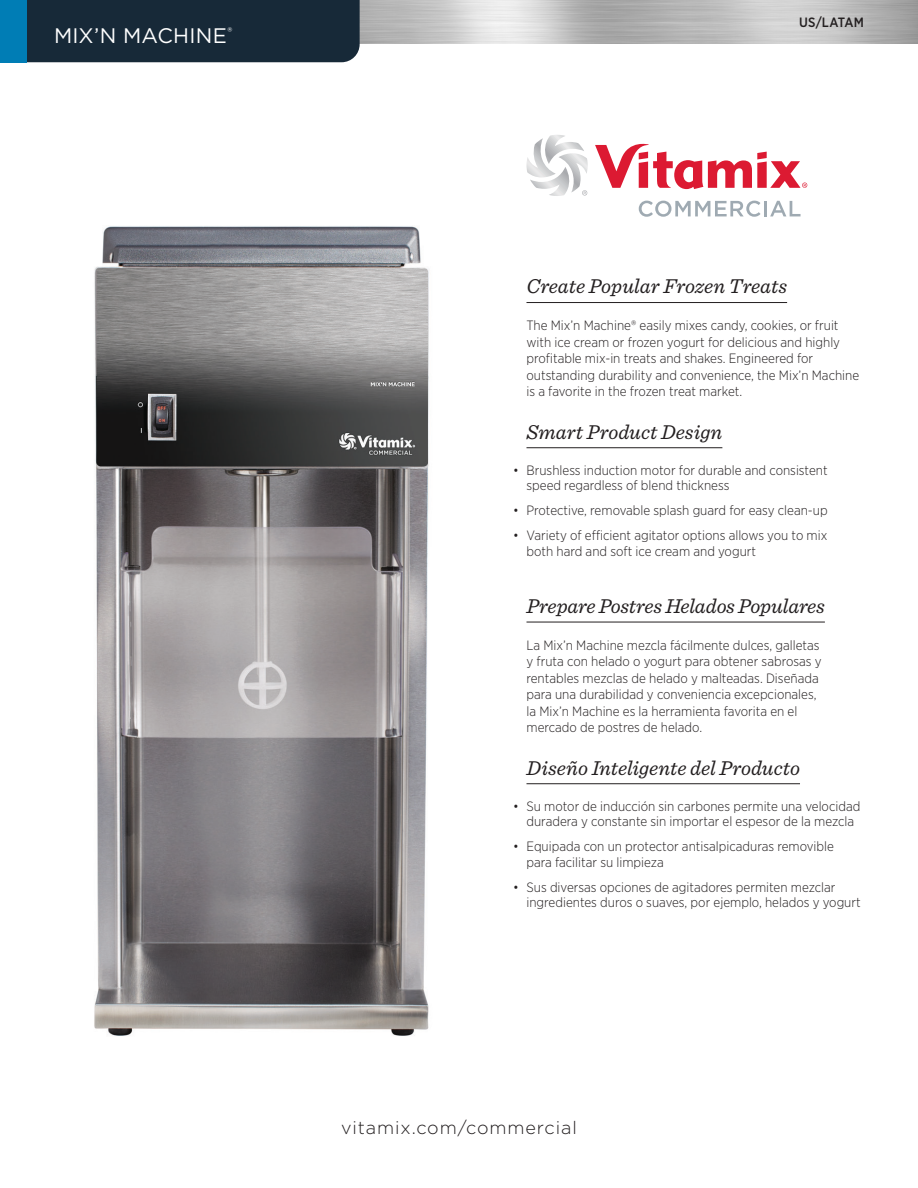
<style>
.page{position:relative;width:918px;height:1188px;background:#fff}
.page>*{position:absolute;margin:0;border:0;box-sizing:border-box;transform-origin:0 0}
.t1{font:italic 21px "Sentinel";letter-spacing:-.005em;color:#231f20}
.Machine_Name{font:21px "Gotham";letter-spacing:.015em;color:#fff}
.t2{font:300 18px "Gotham";letter-spacing:.05em;color:#231f20}
.Text{font:300 13.5px/16.5px "Gotham Narrow";color:#231f20}
.Region_Code{font:500 13.5px "Gotham Narrow";letter-spacing:.015em;color:#231f20}
</style>
<div class="page">
<img style="left:94px;top:226px;width:335px;height:810px">
<svg style="left:595px;top:143px;width:212px;height:46px"></svg>
<svg style="left:526px;top:135px;width:62px;height:61px"></svg>
<svg style="left:639px;top:201px;width:122px;height:16px"></svg>
<hr style="left:764px;top:201px;width:3px;height:15px;background:#9faab2">
<svg style="left:770px;top:201px;width:31px;height:15px"></svg>
<div style="left:27px;top:0;width:333px;height:62px;background:#172938"></div>
<div style="left:0;top:0;width:27px;height:62px;background:#007db5"></div>
<hr style="left:526px;top:302px;width:261px;height:1px;background:#231f20">
<hr style="left:526px;top:447px;width:196px;height:1px;background:#231f20">
<hr style="left:526px;top:622px;width:299px;height:1px;background:#231f20">
<hr style="left:526px;top:783px;width:274px;height:1px;background:#231f20">
<p class="Machine_Name" style="left:54px;top:22px;width:180px">MIX’N MACHINE<sup>®</sup></p>
<p class="Region_Code" style="left:799px;top:14px;width:66px">US/LATAM</p>
<p class="t1" style="left:526px;top:271px;width:262px">Create Popular Frozen Treats</p>
<p class="Text" style="left:526px;top:317px;width:334px">The Mix’n Machine® easily mixes candy, cookies, or fruit with ice cream or frozen yogurt for delicious and highly profitable mix-in treats and shakes. Engineered for outstanding durability and convenience, the Mix’n Machine is a favorite in the frozen treat market.</p>
<p class="t1" style="left:526px;top:416px;width:197px">Smart Product Design</p>
<p class="Text" style="left:526px;top:462px;width:303px;line-height:15.8px;text-indent:-14px">• Brushless induction motor for durable and consistent speed regardless of blend thickness</p>
<p class="Text" style="left:513px;top:502px;width:316px">• Protective, removable splash guard for easy clean-up</p>
<p class="Text" style="left:526px;top:527px;width:302px;line-height:15.8px;text-indent:-14px">• Variety of efficient agitator options allows you to mix both hard and soft ice cream and yogurt</p>
<p class="t1" style="left:526px;top:590px;width:300px">Prepare Postres Helados Populares</p>
<p class="Text" style="left:526px;top:636px;width:297px">La Mix’n Machine mezcla fácilmente dulces, galletas y fruta con helado o yogurt para obtener sabrosas y rentables mezclas de helado y malteadas. Diseñada para una durabilidad y conveniencia excepcionales, la Mix’n Machine es la herramienta favorita en el mercado de postres de helado.</p>
<p class="t1" style="left:526px;top:752px;width:275px">Diseño Inteligente del Producto</p>
<p class="Text" style="left:513px;top:798px;width:349px;line-height:15.8px;text-align:center">• Su motor de inducción sin carbones permite una velocidad duradera y constante sin importar el espesor de la mezcla</p>
<p class="Text" style="left:526px;top:838px;width:309px;line-height:15.8px;text-indent:-14px">• Equipada con un protector antisalpicaduras removible para facilitar su limpieza</p>
<p class="Text" style="left:526px;top:879px;width:336px;line-height:15.8px;text-indent:-14px">• Sus diversas opciones de agitadores permiten mezclar ingredientes duros o suaves, por ejemplo, helados y yogurt</p>
<p class="t2" style="left:341px;top:1116px;width:237px">vitamix.com/commercial</p>
</div>
